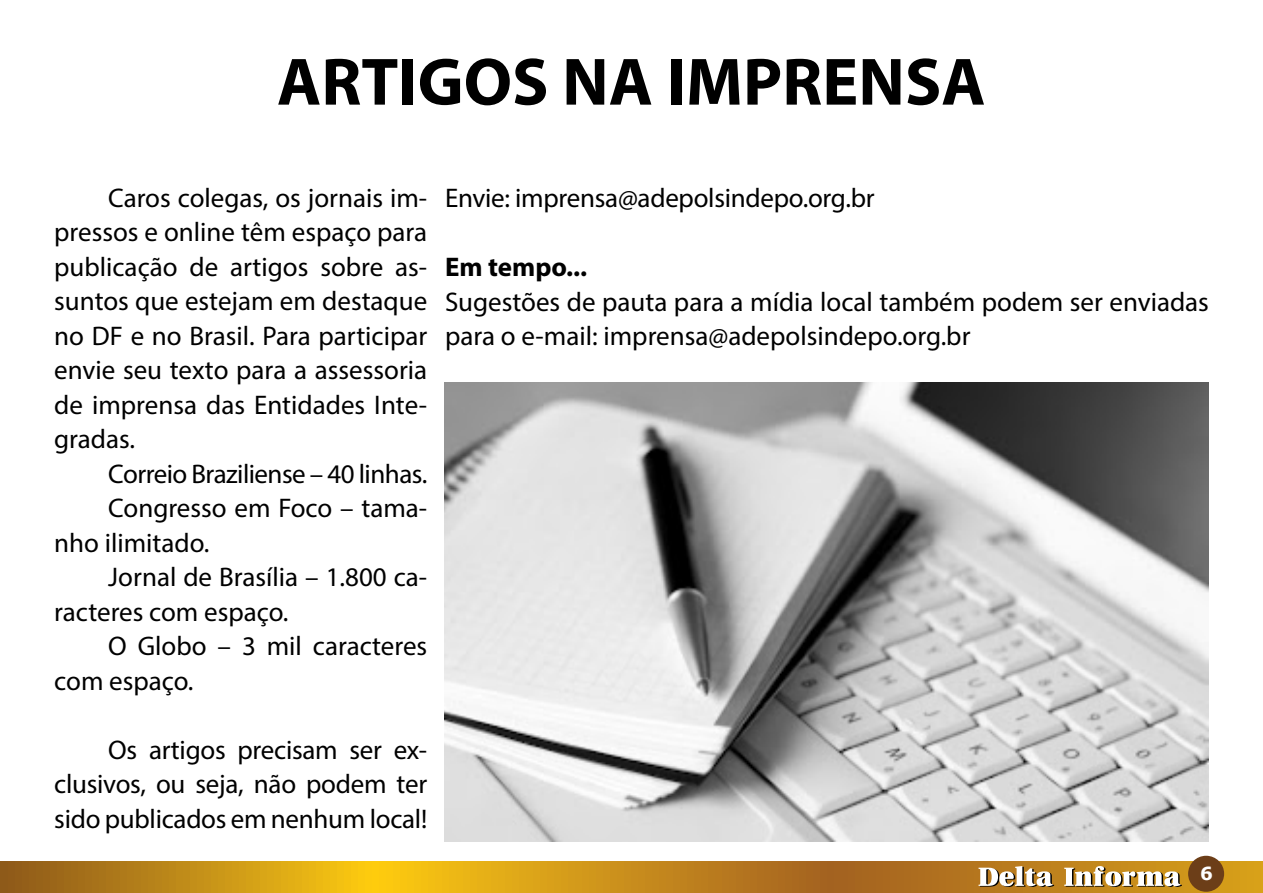
<style>
.page{position:relative;width:1263px;height:893px;background:#fff}
.page>*{position:absolute;margin:0;border:0;box-sizing:border-box;transform-origin:0 0}
.t1{font:700 67.5px "Myriad Pro";color:#000}
.t2{font:27px/34.5px "Myriad Pro";color:#000;text-align:justify}
.t3{font:27px "Myriad Pro";letter-spacing:-.02em;color:#000}
.t4{font:700 27px "Myriad Pro";color:#000}
.t5{font:700 18px "Verdana";color:#fff}
</style>
<div class="page">
<svg style="left:0;top:861px;width:1263px;height:32px;background:#c58c19"></svg>
<svg style="left:978px;top:866px;width:76px;height:21px"></svg>
<svg style="left:1064px;top:866px;width:118px;height:21px"></svg>
<div style="left:1188px;top:856px;width:36px;height:36px;background:#6c3e18;border-radius:50%"></div>
<img style="left:444px;top:383px;width:764px;height:458px">
<h1 class="t1" style="left:277px;top:38px;width:710px">ARTIGOS NA IMPRENSA</h1>
<p class="t2" style="left:54px;top:180px;width:374px;text-indent:54px">Caros colegas, os jornais im&shy;pressos e online têm espaço para publicação de artigos sobre as&shy;suntos que estejam em destaque no DF e no Brasil. Para participar envie seu texto para a assessoria de imprensa das Entidades Inte&shy;gradas.</p>
<p class="t3" style="left:108px;top:457px;width:320px">Correio Braziliense – 40 linhas.</p>
<p class="t2" style="left:108px;top:491px;width:320px">Congresso em Foco – tama-</p>
<p class="t2" style="left:54px;top:525px;width:157px">nho ilimitado.</p>
<p class="t2" style="left:108px;top:560px;width:320px">Jornal de Brasília – 1.800 ca-</p>
<p class="t2" style="left:54px;top:594px;width:236px">racteres com espaço.</p>
<p class="t2" style="left:108px;top:629px;width:320px">O Globo – 3 mil caracteres</p>
<p class="t2" style="left:54px;top:663px;width:141px">com espaço.</p>
<p class="t2" style="left:54px;top:732px;width:374px;text-indent:54px">Os artigos precisam ser ex&shy;clusivos, ou seja, não podem ter sido publicados em nenhum local!</p>
<p class="t2" style="left:445px;top:181px;width:431px">Envie: imprensa@adepolsindepo.org.br</p>
<p class="t4" style="left:445px;top:250px;width:144px">Em tempo...</p>
<p class="t2" style="left:445px;top:284px;width:765px">Sugestões de pauta para a mídia local também podem ser enviadas para o e-mail: imprensa@adepolsindepo.org.br</p>
<p class="t5" style="left:1200px;top:861px;width:14px">6</p>
</div>
